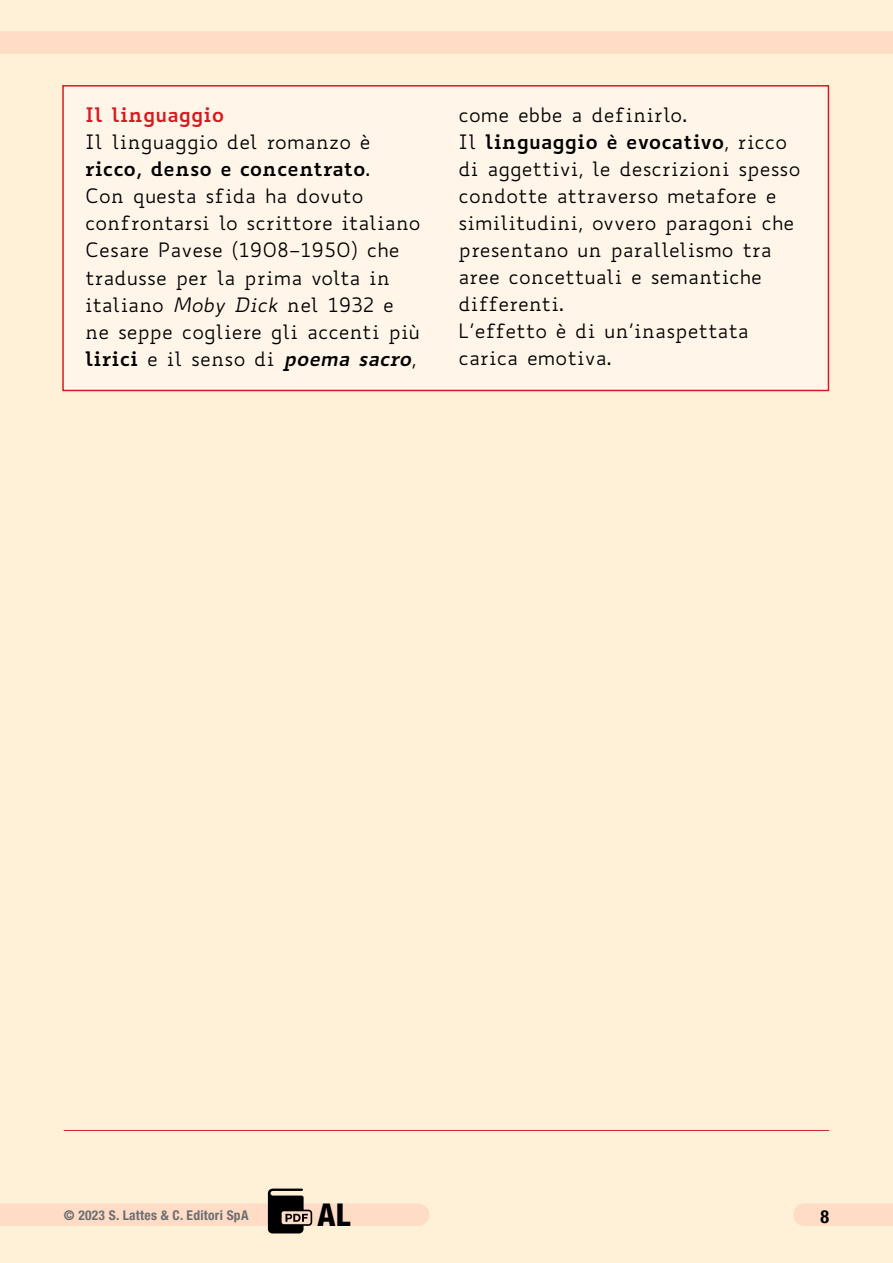
<style>
.page{position:relative;width:893px;height:1263px;background:#fff0d8}
.page>*{position:absolute;margin:0;border:0;box-sizing:border-box;transform-origin:0 0}
.t1{font:800 condensed 31.5px "Helvetica Neue LT Std";color:#000}
.t2{font:19.5px/27px "Biancoenero";color:#000}
.t3{font:700 19.5px "Biancoenero";color:#d71920}
.t4{font:700 condensed 18px "Helvetica Neue LT Std";color:#000}
.t5{font:700 condensed 13.5px "Helvetica Neue LT Std";letter-spacing:.02em;color:#6d6e71}
.s1{font-weight:700}
.s2{font-style:italic}
.s3{font-weight:700;font-style:italic}
</style>
<div class="page">
<div style="left:0;top:1203px;width:418px;height:23px;background:#fedcc6"></div>
<div style="left:0;top:31px;width:893px;height:23px;background:#fedcc6"></div>
<hr style="left:64px;top:1130px;width:765px;height:1px;background:#d2232a">
<div style="left:63px;top:86px;width:765px;height:304px;background:#fff6e9"></div>
<div style="left:62px;top:85px;width:767px;height:306px;border:2px solid #d71920"></div>
<div style="left:804px;top:1203px;width:89px;height:23px;background:#fedcc6"></div>
<svg style="left:268px;top:1188px;width:44px;height:45px"></svg>
<p class="t3" style="left:85px;top:98px;width:141px">Il linguaggio</p>
<p class="t2" style="left:85px;top:129px;width:337px">Il linguaggio del romanzo è <span class="s1">ricco, denso e concentrato</span>.<br>Con questa sfida ha dovuto confrontarsi lo scrittore italiano<br>Cesare Pavese (1908–1950) che tradusse per la prima volta in italiano <span class="s2">Moby Dick</span> nel 1932 e ne seppe cogliere gli accenti più <span class="s1">lirici</span> e il senso di <span class="s3">poema sacro</span>,</p>
<p class="t2" style="left:458px;top:101px;width:344px">come ebbe a definirlo.<br>Il <span class="s1">linguaggio è evocativo</span>, ricco di aggettivi, le descrizioni spesso condotte attraverso metafore e similitudini, ovvero paragoni che presentano un parallelismo tra aree concettuali e semantiche differenti.<br>L’effetto è di un’inaspettata carica emotiva.</p>
<p class="t5" style="left:64px;top:1206px;width:186px">© 2023 S. Lattes &amp; C. Editori SpA</p>
<h1 class="t1" style="left:318px;top:1195px;width:34px">AL</h1>
<p class="t4" style="left:820px;top:1206px;width:10px">8</p>
</div>
